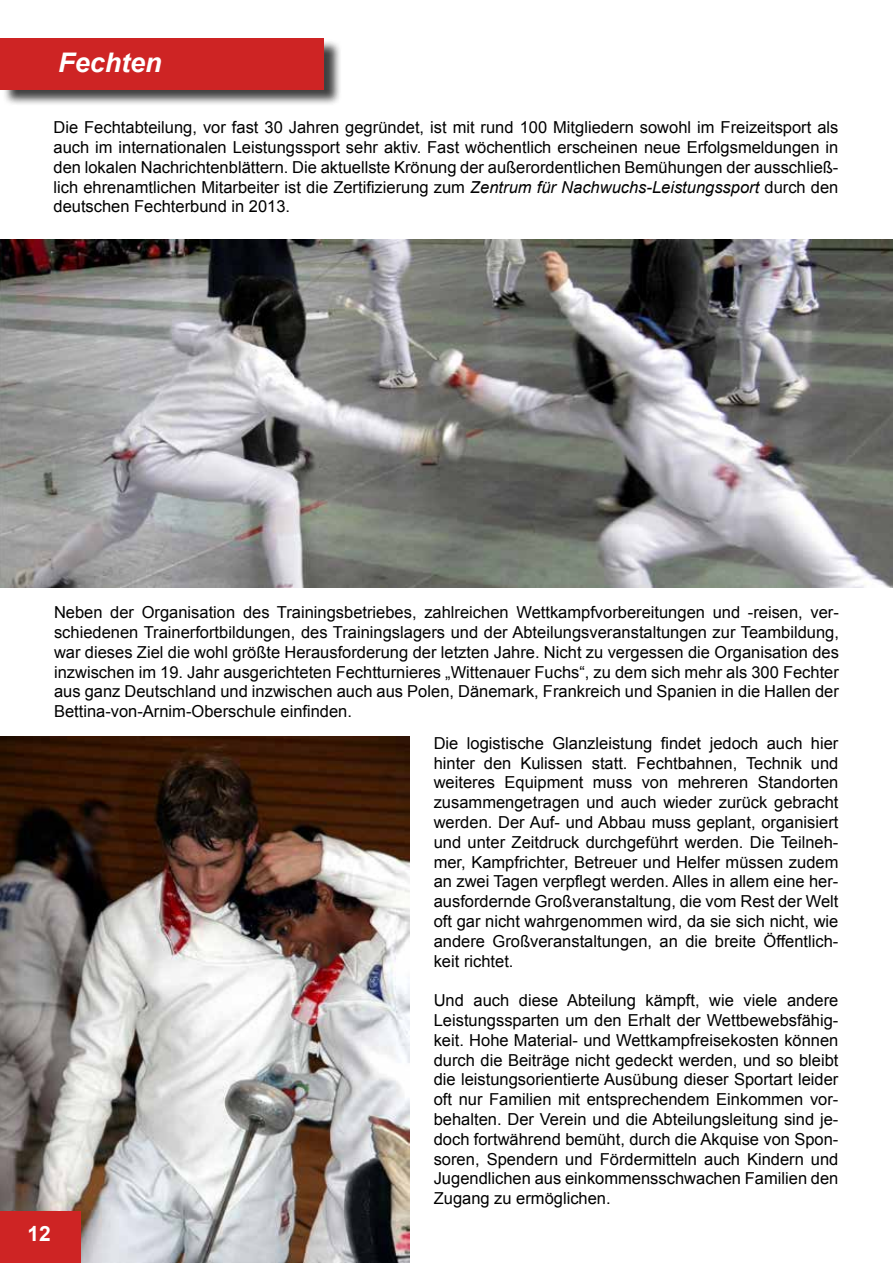
<style>
.page{position:relative;width:893px;height:1263px;background:#fff}
.page>*{position:absolute;margin:0;border:0;box-sizing:border-box;transform-origin:0 0}
.t1{font:italic 700 27px "Arial";color:#fff}
.t2{font:700 21px "Arial";color:#fff}
.t3{font:16.5px/19.8px "Arial";color:#000;text-align:justify}
.s1{font-style:italic}
</style>
<div class="page">
<img style="left:0;top:737px;width:410px;height:526px">
<img style="left:0;top:239px;width:893px;height:348px">
<div style="left:2px;top:39px;width:340px;height:67px;background:#000;opacity:.75"></div>
<div style="left:0;top:39px;width:323px;height:51px;background:#ce2424"></div>
<div style="left:0;top:1212px;width:81px;height:51px;background:#ce2424"></div>
<h1 class="t1" style="left:58px;top:45px;width:105px">Fechten</h1>
<p class="t3" style="left:53px;top:117px;width:786px">Die Fechtabteilung, vor fast 30 Jahren gegründet, ist mit rund 100 Mitgliedern sowohl im Freizeitsport als auch im internationalen Leistungssport sehr aktiv. Fast wöchentlich erscheinen neue Erfolgsmeldungen in den lokalen Nachrichtenblättern. Die aktuellste Krönung der außerordentlichen Bemühungen der ausschließ&shy;lich ehrenamtlichen Mitarbeiter ist die Zertifizierung zum <span class="s1">Zentrum für Nachwuchs-Leistungssport</span> durch den deutschen Fechterbund in 2013.</p>
<p class="t3" style="left:54px;top:602px;width:786px">Neben der Organisation des Trainingsbetriebes, zahlreichen Wettkampfvorbereitungen und -reisen, ver&shy;schiedenen Trainerfortbildungen, des Trainingslagers und der Abteilungsveranstaltungen zur Teambildung, war dieses Ziel die wohl größte Herausforderung der letzten Jahre. Nicht zu vergessen die Organisation des inzwischen im 19. Jahr ausgerichteten Fechtturnieres „Wittenauer Fuchs“, zu dem sich mehr als 300 Fechter aus ganz Deutschland und inzwischen auch aus Polen, Dänemark, Frankreich und Spanien in die Hallen der Bettina-von-Arnim-Oberschule einfinden.</p>
<p class="t2" style="left:27px;top:1219px;width:25px">12</p>
<p class="t3" style="left:434px;top:733px;width:406px">Die logistische Glanzleistung findet jedoch auch hier hinter den Kulissen statt. Fechtbahnen, Technik und weiteres Equipment muss von mehreren Standorten zusammengetragen und auch wieder zurück gebracht werden. Der Auf- und Abbau muss geplant, organisiert und unter Zeitdruck durchgeführt werden. Die Teilneh&shy;mer, Kampfrichter, Betreuer und Helfer müssen zudem an zwei Tagen verpflegt werden. Alles in allem eine her&shy;ausfordernde Großveranstaltung, die vom Rest der Welt oft gar nicht wahrgenommen wird, da sie sich nicht, wie andere Großveranstaltungen, an die breite Öffentlich&shy;keit richtet.</p>
<p class="t3" style="left:434px;top:990px;width:406px">Und auch diese Abteilung kämpft, wie viele andere Leistungssparten um den Erhalt der Wettbewebsfähig&shy;keit. Hohe Material- und Wettkampfreisekosten können durch die Beiträge nicht gedeckt werden, und so bleibt die leistungsorientierte Ausübung dieser Sportart leider oft nur Familien mit entsprechendem Einkommen vor&shy;behalten. Der Verein und die Abteilungsleitung sind je&shy;doch fortwährend bemüht, durch die Akquise von Spon&shy;soren, Spendern und Fördermitteln auch Kindern und Jugendlichen aus einkommensschwachen Familien den Zugang zu ermöglichen.</p>
</div>
